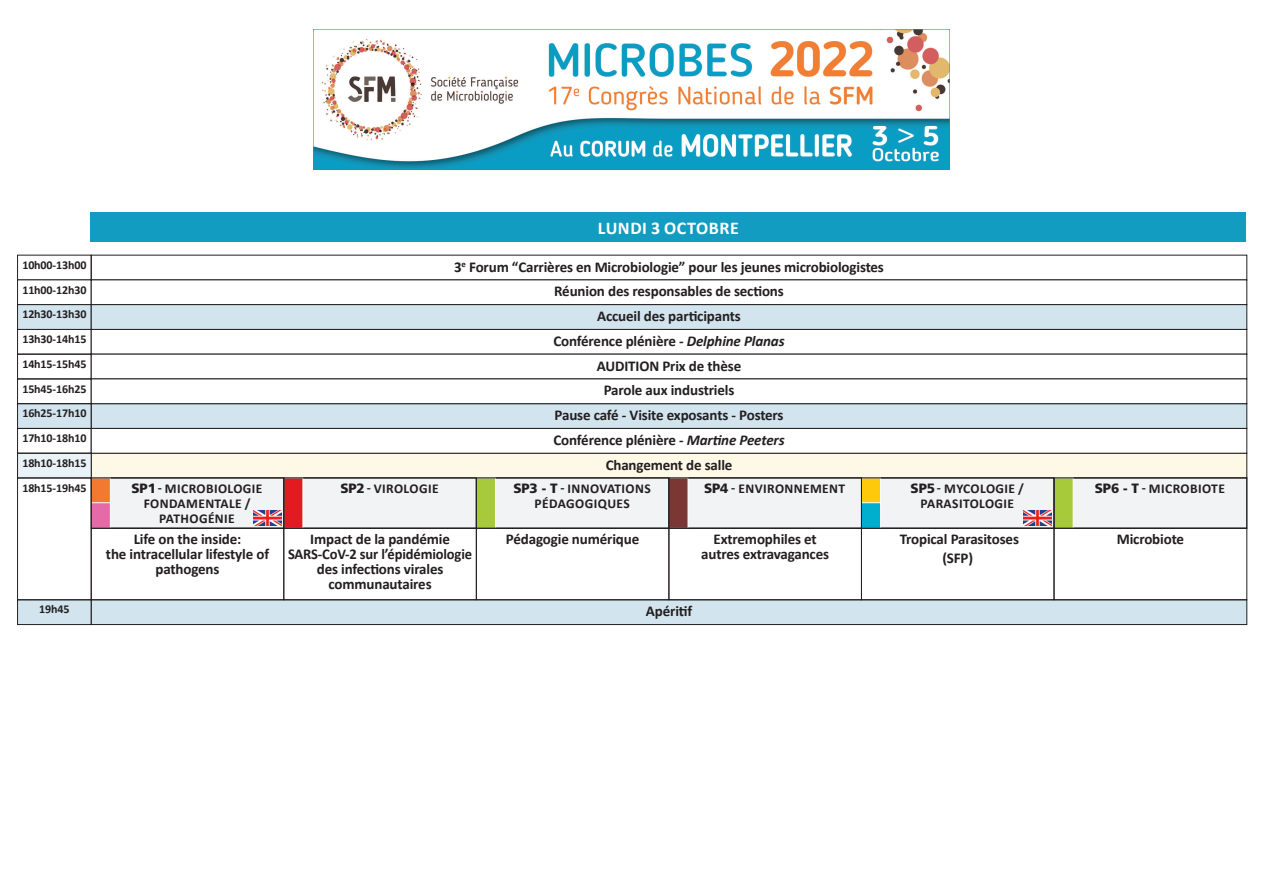
<style>
.page{position:relative;width:1263px;height:893px;background:#fff}
.page>*{position:absolute;margin:0;border:0;box-sizing:border-box;transform-origin:0 0}
.t1{font:700 18px "Calibri";letter-spacing:.03em;color:#fff}
.t2{font:700 15px/15px "Calibri";letter-spacing:-.01em;color:#231f20;text-align:center}
.t3{font:700 13.5px/15px "Calibri";letter-spacing:.03em;color:#231f20;text-align:center}
.t4{font:700 12px "Calibri";letter-spacing:-.01em;color:#231f20}
.s1{font-style:italic}
.s2{font-family:"Frutiger";font-weight:900}
</style>
<div class="page">
<div style="left:91px;top:213px;width:1155px;height:29px;background:#139cc1"></div>
<img style="left:314px;top:30px;width:635px;height:139px">
<svg style="left:17px;top:254px;width:1230px;height:371px"></svg>
<p class="t1" style="left:598px;top:216px;width:142px">LUNDI 3 OCTOBRE</p>
<p class="t4" style="left:22px;top:257px;width:66px">10h00-13h00</p>
<p class="t4" style="left:22px;top:282px;width:66px">11h00-12h30</p>
<p class="t2" style="left:454px;top:259px;width:431px">3<sup>e</sup> Forum “Carrières en Microbiologie” pour les jeunes microbiologistes</p>
<p class="t2" style="left:554px;top:284px;width:231px">Réunion des responsables de sections</p>
<p class="t2" style="left:553px;top:333px;width:233px">Conférence plénière - <span class="s1">Delphine Planas</span></p>
<p class="t2" style="left:597px;top:358px;width:146px">AUDITION Prix de thèse</p>
<p class="t2" style="left:604px;top:383px;width:132px">Parole aux industriels</p>
<p class="t2" style="left:553px;top:432px;width:233px">Conférence plénière - <span class="s1">Martine Peeters</span></p>
<p class="t4" style="left:22px;top:307px;width:66px">12h30-13h30</p>
<p class="t2" style="left:597px;top:309px;width:145px">Accueil des participants</p>
<p class="t4" style="left:22px;top:331px;width:66px">13h30-14h15</p>
<p class="t4" style="left:22px;top:356px;width:66px">14h15-15h45</p>
<p class="t4" style="left:22px;top:381px;width:66px">15h45-16h25</p>
<p class="t4" style="left:22px;top:406px;width:66px">16h25-17h10</p>
<p class="t2" style="left:555px;top:408px;width:230px">Pause café - Visite exposants - Posters</p>
<p class="t4" style="left:22px;top:430px;width:66px">17h10-18h10</p>
<p class="t4" style="left:22px;top:455px;width:66px">18h10-18h15</p>
<p class="t2" style="left:606px;top:457px;width:128px">Changement de salle</p>
<p class="t4" style="left:22px;top:480px;width:66px">18h15-19h45</p>
<p class="t3" style="left:131px;top:481px;width:133px"><span class="s2">SP1</span> - MICROBIOLOGIE</p>
<p class="t3" style="left:340px;top:481px;width:100px"><span class="s2">SP2</span> - VIROLOGIE</p>
<p class="t3" style="left:144px;top:496px;width:109px">FONDAMENTALE /<br>PATHOGÉNIE</p>
<p class="t3" style="left:513px;top:481px;width:139px"><span class="s2">SP3 - T</span> - INNOVATIONS</p>
<p class="t3" style="left:704px;top:481px;width:143px"><span class="s2">SP4</span> - ENVIRONNEMENT</p>
<p class="t3" style="left:535px;top:496px;width:97px">PÉDAGOGIQUES</p>
<p class="t3" style="left:911px;top:481px;width:115px"><span class="s2">SP5</span> - MYCOLOGIE /</p>
<p class="t3" style="left:1095px;top:481px;width:132px"><span class="s2">SP6 - T</span> - MICROBIOTE</p>
<p class="t3" style="left:920px;top:496px;width:95px">PARASITOLOGIE</p>
<p class="t2" style="left:106px;top:532px;width:165px">Life on the inside:<br>the intracellular lifestyle of pathogens</p>
<p class="t2" style="left:506px;top:532px;width:135px">Pédagogie numérique</p>
<p class="t2" style="left:714px;top:532px;width:105px">Extremophiles et</p>
<p class="t2" style="left:1117px;top:532px;width:69px">Microbiote</p>
<p class="t2" style="left:701px;top:547px;width:129px">autres extravagances</p>
<p class="t2" style="left:288px;top:532px;width:185px">Impact de la pandémie<br>SARS-CoV-2 sur l’épidémiologie des infections virales communautaires</p>
<p class="t2" style="left:900px;top:532px;width:121px">Tropical Parasitoses</p>
<p class="t2" style="left:942px;top:551px;width:32px">(SFP)</p>
<p class="t4" style="left:39px;top:602px;width:32px">19h45</p>
<p class="t2" style="left:646px;top:604px;width:48px">Apéritif</p>
</div>
